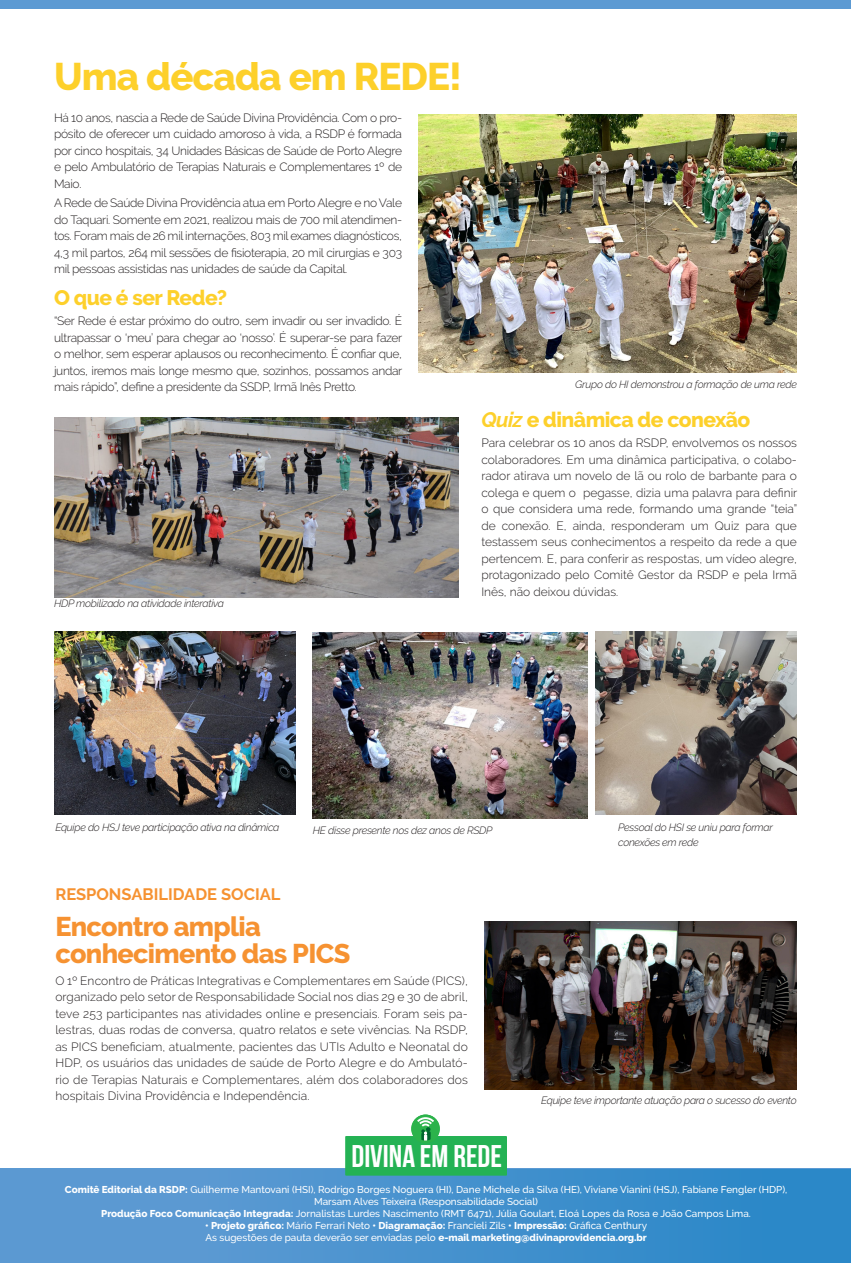
<style>
.page{position:relative;width:851px;height:1263px;background:#fff}
.page>*{position:absolute;margin:0;border:0;box-sizing:border-box;transform-origin:0 0}
.t1{font:800 38.4px "Raleway";letter-spacing:-.025em;color:#fdd02b}
.t2{font:700 31.35px "Bebas Neue";color:#fff}
.t3{font:800 27px/27px "Raleway";letter-spacing:-.025em;color:#f69231}
.Texto{font:800 21px "Raleway";letter-spacing:-.025em;color:#fdd02b}
.t4{font:700 16.5px "Raleway";color:#f69231}
.Texto-2{font:300 12px/16.5px "Raleway";letter-spacing:-.025em;color:#231f20;text-align:justify}
.Texto-3{font:italic 300 10.5px/15px "Raleway";letter-spacing:-.025em;color:#231f20}
.t5{font:500 9.9px/11.9px "Raleway";color:#fff;text-align:center}
.s1{font-weight:700;font-style:italic}
.s2{font-weight:800}
</style>
<div class="page">
<div style="left:0;top:0;width:850px;height:8px;background:#5c9ad3"></div>
<div style="left:0;top:1169px;width:850px;height:94px;background:linear-gradient(to right,#649cd4,#2987c7)"></div>
<div style="left:345px;top:1136px;width:162px;height:40px;background:#24b254"></div>
<svg style="left:411px;top:1114px;width:28px;height:27px"></svg>
<img style="left:418px;top:115px;width:378px;height:257px">
<img style="left:54px;top:418px;width:404px;height:179px">
<img style="left:313px;top:632px;width:274px;height:186px">
<img style="left:595px;top:631px;width:201px;height:183px">
<img style="left:54px;top:631px;width:241px;height:183px">
<img style="left:484px;top:922px;width:312px;height:167px">
<p class="t1" style="left:54px;top:55px;width:409px">Uma década em REDE!</p>
<p class="Texto-2" style="left:54px;top:109px;width:349px">Há 10 anos, nascia a Rede de Saúde Divina Providência. Com o pro&shy;pósito de oferecer um cuidado amoroso à vida, a RSDP é formada por cinco hospitais, 34 Unidades Básicas de Saúde de Porto Alegre e pelo Ambulatório de Terapias Naturais e Complementares 1º de Maio.</p>
<p class="Texto-2" style="left:54px;top:195px;width:349px">A Rede de Saúde Divina Providência atua em Porto Alegre e no Vale do Taquari. Somente em 2021, realizou mais de 700 mil atendimen&shy;tos. Foram mais de 26 mil internações, 803 mil exames diagnósticos, 4,3 mil partos, 264 mil sessões de fisioterapia, 20 mil cirurgias e 303 mil pessoas assistidas nas unidades de saúde da Capital.</p>
<p class="Texto" style="left:54px;top:286px;width:174px">O que é ser Rede?</p>
<p class="Texto-2" style="left:54px;top:313px;width:350px">“Ser Rede é estar próximo do outro, sem invadir ou ser invadido. É ultrapassar o ‘meu’ para chegar ao ‘nosso’. É superar-se para fazer o melhor, sem esperar aplausos ou reconhecimento. É confiar que, juntos, iremos mais longe mesmo que, sozinhos, possamos andar mais rápido”, define a presidente da SSDP, Irmã Inês Pretto.</p>
<p class="Texto-3" style="left:54px;top:596px;width:171px">HDP mobilizado na atividade interativa</p>
<p class="Texto-3" style="left:575px;top:376px;width:223px">Grupo do HI demonstrou a formação de uma rede</p>
<p class="Texto" style="left:481px;top:408px;width:270px"><span class="s1">Quiz</span> e dinâmica de conexão</p>
<p class="Texto-2" style="left:481px;top:434px;width:317px">Para celebrar os 10 anos da RSDP, envolvemos os nossos colaboradores. Em uma dinâmica participativa, o colabo&shy;rador atirava um novelo de lã ou rolo de barbante para o colega e quem o pegasse, dizia uma palavra para definir o que considera uma rede, formando uma grande “teia” de conexão. E, ainda, responderam um Quiz para que testassem seus conhecimentos a respeito da rede a que pertencem. E, para conferir as respostas, um vídeo alegre, protagonizado pelo Comitê Gestor da RSDP e pela Irmã Inês, não deixou dúvidas.</p>
<p class="Texto-3" style="left:55px;top:820px;width:225px">Equipe do HSJ teve participação ativa na dinâmica</p>
<p class="Texto-3" style="left:313px;top:823px;width:181px">HE disse presente nos dez anos de RSDP</p>
<p class="Texto-3" style="left:618px;top:820px;width:156px">Pessoal do HSI se uniu para formar conexões em rede</p>
<p class="t4" style="left:55px;top:885px;width:226px">RESPONSABILIDADE SOCIAL</p>
<p class="t3" style="left:55px;top:913px;width:296px">Encontro amplia conhecimento das PICS</p>
<p class="Texto-2" style="left:55px;top:972px;width:414px">O 1º Encontro de Práticas Integrativas e Complementares em Saúde (PICS), organizado pelo setor de Responsabilidade Social nos dias 29 e 30 de abril, teve 253 participantes nas atividades online e presenciais. Foram seis pa&shy;lestras, duas rodas de conversa, quatro relatos e sete vivências. Na RSDP, as PICS beneficiam, atualmente, pacientes das UTIs Adulto e Neonatal do HDP, os usuários das unidades de saúde de Porto Alegre e do Ambulató&shy;rio de Terapias Naturais e Complementares, além dos colaboradores dos hospitais Divina Providência e Independência.</p>
<p class="Texto-3" style="left:541px;top:1093px;width:257px">Equipe teve importante atuação para o sucesso do evento</p>
<p class="t2" style="left:351px;top:1139px;width:152px">DIVINA EM REDE</p>
<p class="t5" style="left:65px;top:1184px;width:723px"><span class="s2">Comitê Editorial da RSDP:</span> Guilherme Mantovani (HSI), Rodrigo Borges Noguera (HI), Dane Michele da Silva (HE), Viviane Vianini (HSJ), Fabiane Fengler (HDP),<br>Marsam Alves Teixeira (Responsabilidade Social)</p>
<p class="t5" style="left:101px;top:1207px;width:651px"><span class="s2">Produção Foco Comunicação Integrada:</span> Jornalistas Lurdes Nascimento (RMT 6471), Júlia Goulart, Eloá Lopes da Rosa e João Campos Lima.</p>
<p class="t5" style="left:205px;top:1219px;width:443px"><span class="s2">• Projeto gráfico:</span> Mário Ferrari Neto <span class="s2">• Diagramação:</span> Francieli Zils <span class="s2">• Impressão:</span> Gráfica Centhury</p>
<p class="t5" style="left:205px;top:1231px;width:443px">As sugestões de pauta deverão ser enviadas pelo <span class="s2">e-mail marketing@divinaprovidencia.org.br</span></p>
</div>
